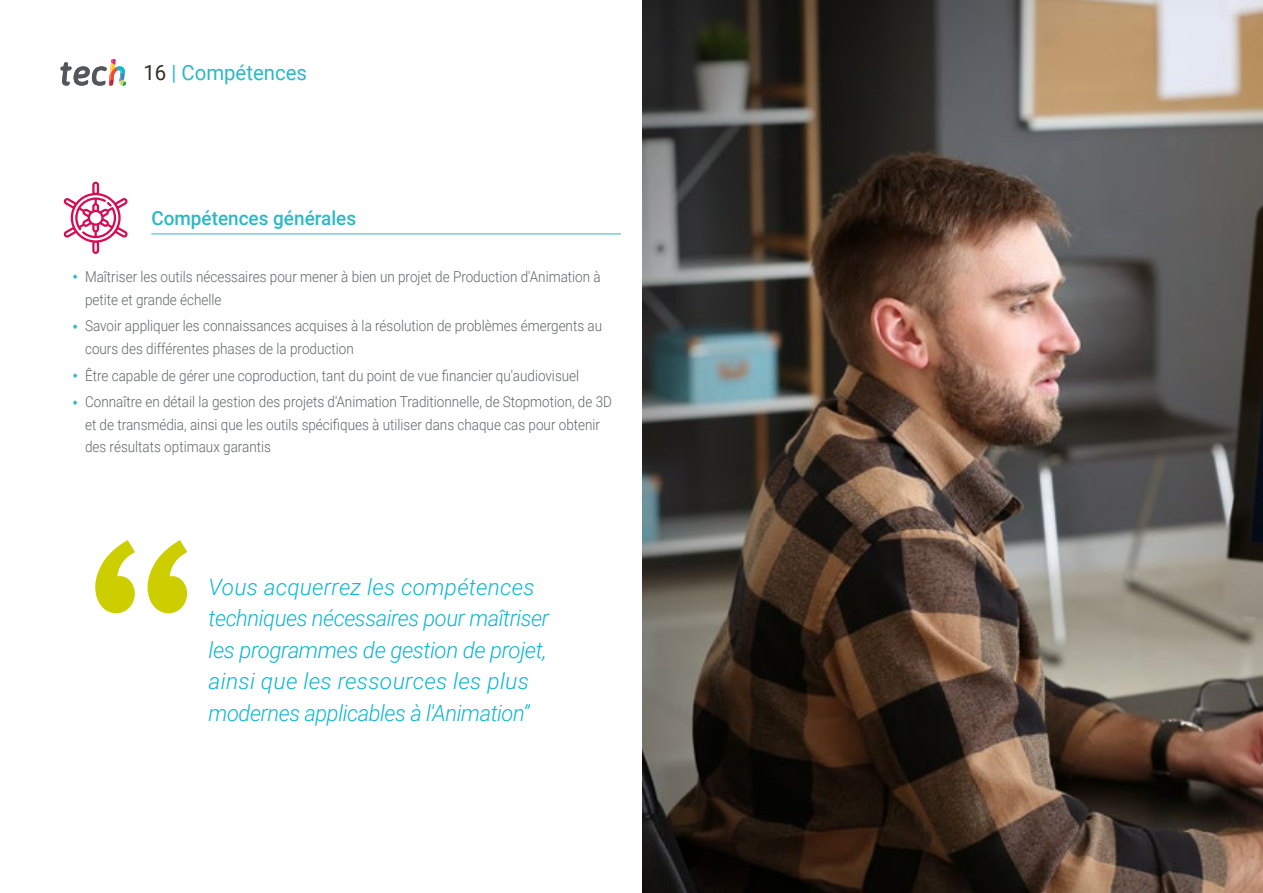
<style>
.page{position:relative;width:1263px;height:893px;background:#fff}
.page>*{position:absolute;margin:0;border:0;box-sizing:border-box;transform-origin:0 0}
.t1{font:italic 300 22.5px/31.5px "Roboto";letter-spacing:-.02em;color:#0fb6cf}
.t2{font:21px "Roboto";color:#2db8c5}
.t3{font:500 19.5px "Roboto";color:#2db8c5}
.t4{font:300 15px/22.5px "Roboto";color:#61646a;scale:.9 1}
.s1{color:#312e20}
</style>
<div class="page">
<hr style="left:151px;top:234px;width:470px;height:1px;background:#2db8c5">
<svg style="left:63px;top:182px;width:65px;height:72px"></svg>
<img style="left:642px;top:0;width:621px;height:893px">
<svg style="left:95px;top:540px;width:92px;height:73px"></svg>
<svg style="left:61px;top:59px;width:65px;height:27px"></svg>
<h2 class="t2" style="left:144px;top:57px;width:165px"><span class="s1">16</span> | Compétences</h2>
<h3 class="t3" style="left:151px;top:205px;width:206px">Compétences générales</h3>
<p class="t4" style="left:85px;top:265px;width:574px">Maîtriser les outils nécessaires pour mener à bien un projet de Production d'Animation à petite et grande échelle</p>
<p class="t4" style="left:85px;top:314px;width:576px">Savoir appliquer les connaissances acquises à la résolution de problèmes émergents au cours des différentes phases de la production</p>
<p class="t4" style="left:85px;top:361px;width:587px;line-height:26.7px">Être capable de gérer une coproduction, tant du point de vue financier qu'audiovisuel<br>Connaître en détail la gestion des projets d'Animation Traditionnelle, de Stopmotion, de 3D</p>
<p class="t4" style="left:85px;top:413px;width:574px">et de transmédia, ainsi que les outils spécifiques à utiliser dans chaque cas pour obtenir des résultats optimaux garantis</p>
<h1 class="t1" style="left:209px;top:570px;width:342px">Vous acquerrez les compétences techniques nécessaires pour maîtriser les programmes de gestion de projet, ainsi que les ressources les plus modernes applicables à l'Animation”</h1>
</div>
